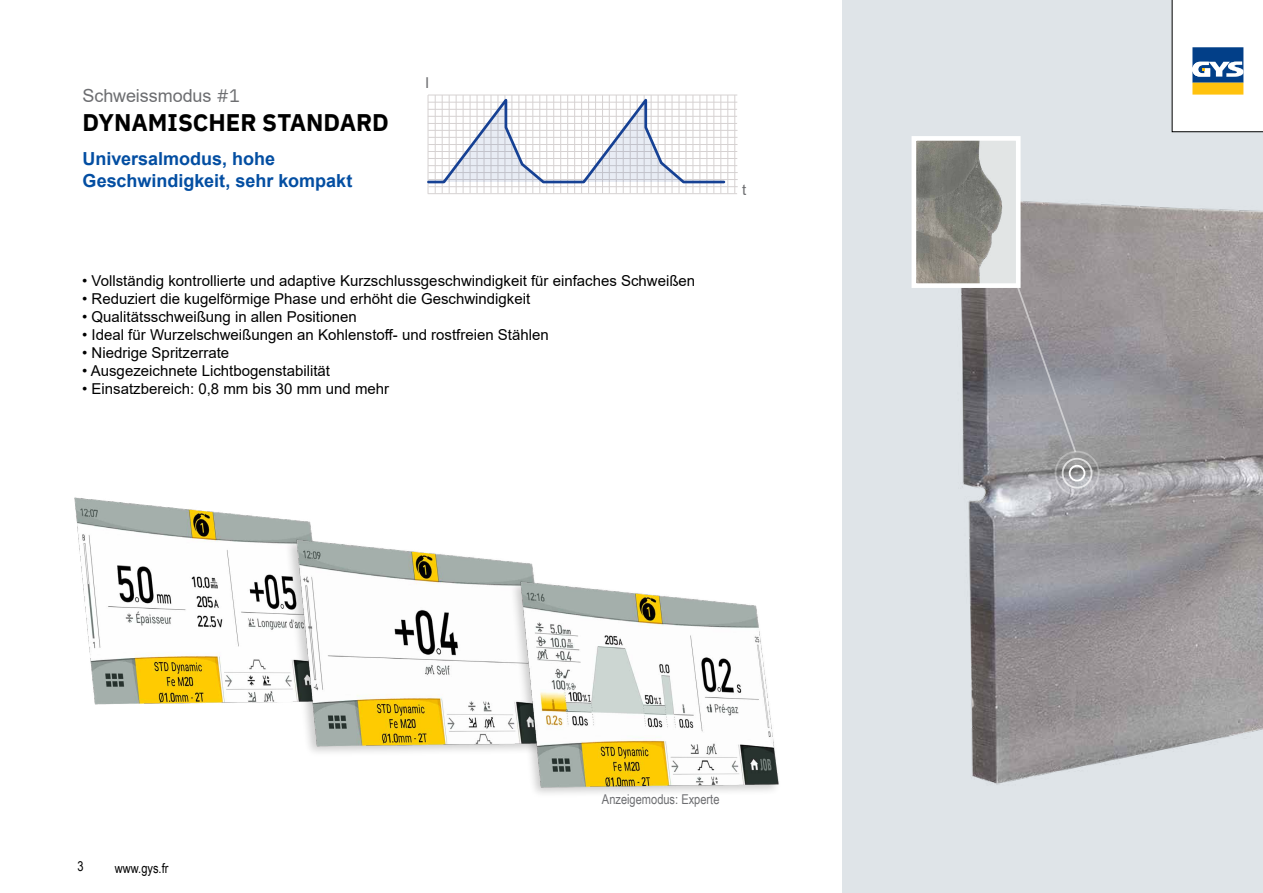
<style>
.page{position:relative;width:1263px;height:893px;background:#fff}
.page>*{position:absolute;margin:0;border:0;box-sizing:border-box;transform-origin:0 0}
.t1{font:700 24px "IBM Plex Sans";color:#000}
.chapo_labeur{font:700 18px/21.6px "Arial";color:#034ea2}
.t2{font:18px "Arial";letter-spacing:-.005em;color:#6d6e71}
.t3{font:15px "Arial";color:#000}
.t4{font:15px "Arial";color:#6d6e71}
.t5{font:13.5px "Arial Narrow";color:#6d6e71}
.t6{font:13.5px "Arial Narrow";color:#000}
.s1{font-family:"IBM Plex Sans"}
</style>
<div class="page">
<div style="left:842px;top:0;width:421px;height:893px;background:#dfe4e8"></div>
<img style="left:961px;top:165px;width:302px;height:620px">
<img style="left:74px;top:497px;width:238px;height:208px">
<svg style="left:1172px;top:0;width:91px;height:132px;background:#e0e3e2"></svg>
<img style="left:276px;top:533px;width:258px;height:220px">
<img style="left:500px;top:574px;width:279px;height:220px">
<hr style="left:428px;top:186px;width:310px;height:1px;background:#d6d2d2">
<hr style="left:428px;top:179px;width:310px;height:1px;background:#d6d2d2">
<hr style="left:428px;top:172px;width:310px;height:1px;background:#d6d2d2">
<hr style="left:428px;top:165px;width:309px;height:1px;background:#d6d2d2">
<hr style="left:428px;top:158px;width:309px;height:1px;background:#d6d2d2">
<hr style="left:428px;top:151px;width:309px;height:1px;background:#d6d2d2">
<hr style="left:428px;top:144px;width:309px;height:1px;background:#d6d2d2">
<hr style="left:428px;top:137px;width:309px;height:1px;background:#d6d2d2">
<hr style="left:428px;top:130px;width:309px;height:1px;background:#d6d2d2">
<hr style="left:428px;top:123px;width:309px;height:1px;background:#d6d2d2">
<hr style="left:428px;top:116px;width:309px;height:1px;background:#d6d2d2">
<hr style="left:428px;top:109px;width:309px;height:1px;background:#d6d2d2">
<hr style="left:428px;top:102px;width:309px;height:1px;background:#d6d2d2">
<hr style="left:428px;top:95px;width:309px;height:1px;background:#d6d2d2">
<hr style="left:427px;top:95px;width:1px;height:99px;background:#d6d2d2">
<hr style="left:428px;top:193px;width:309px;height:1px;background:#d6d2d2">
<hr style="left:435px;top:95px;width:1px;height:98px;background:#d6d2d2">
<hr style="left:442px;top:95px;width:1px;height:98px;background:#d6d2d2">
<hr style="left:449px;top:95px;width:1px;height:98px;background:#d6d2d2">
<hr style="left:456px;top:95px;width:1px;height:98px;background:#d6d2d2">
<hr style="left:463px;top:95px;width:1px;height:98px;background:#d6d2d2">
<hr style="left:470px;top:95px;width:1px;height:98px;background:#d6d2d2">
<hr style="left:477px;top:95px;width:1px;height:98px;background:#d6d2d2">
<hr style="left:484px;top:95px;width:1px;height:98px;background:#d6d2d2">
<hr style="left:491px;top:95px;width:1px;height:98px;background:#d6d2d2">
<hr style="left:498px;top:95px;width:1px;height:98px;background:#d6d2d2">
<hr style="left:505px;top:95px;width:1px;height:98px;background:#d6d2d2">
<hr style="left:512px;top:95px;width:1px;height:98px;background:#d6d2d2">
<hr style="left:519px;top:95px;width:1px;height:98px;background:#d6d2d2">
<hr style="left:526px;top:95px;width:1px;height:98px;background:#d6d2d2">
<hr style="left:533px;top:95px;width:1px;height:98px;background:#d6d2d2">
<hr style="left:539px;top:95px;width:1px;height:98px;background:#d6d2d2">
<hr style="left:546px;top:95px;width:1px;height:98px;background:#d6d2d2">
<hr style="left:553px;top:95px;width:1px;height:98px;background:#d6d2d2">
<hr style="left:560px;top:95px;width:1px;height:98px;background:#d6d2d2">
<hr style="left:567px;top:95px;width:1px;height:98px;background:#d6d2d2">
<hr style="left:574px;top:95px;width:1px;height:98px;background:#d6d2d2">
<hr style="left:581px;top:95px;width:1px;height:98px;background:#d6d2d2">
<hr style="left:588px;top:95px;width:1px;height:98px;background:#d6d2d2">
<hr style="left:595px;top:95px;width:1px;height:98px;background:#d6d2d2">
<hr style="left:602px;top:95px;width:1px;height:98px;background:#d6d2d2">
<hr style="left:609px;top:95px;width:1px;height:98px;background:#d6d2d2">
<hr style="left:616px;top:95px;width:1px;height:98px;background:#d6d2d2">
<hr style="left:623px;top:95px;width:1px;height:98px;background:#d6d2d2">
<hr style="left:630px;top:95px;width:1px;height:98px;background:#d6d2d2">
<hr style="left:637px;top:95px;width:1px;height:98px;background:#d6d2d2">
<hr style="left:644px;top:95px;width:1px;height:98px;background:#d6d2d2">
<hr style="left:651px;top:95px;width:1px;height:98px;background:#d6d2d2">
<hr style="left:658px;top:95px;width:1px;height:98px;background:#d6d2d2">
<hr style="left:665px;top:95px;width:1px;height:98px;background:#d6d2d2">
<hr style="left:672px;top:95px;width:1px;height:98px;background:#d6d2d2">
<hr style="left:679px;top:95px;width:1px;height:98px;background:#d6d2d2">
<hr style="left:686px;top:95px;width:1px;height:98px;background:#d6d2d2">
<hr style="left:693px;top:95px;width:1px;height:98px;background:#d6d2d2">
<hr style="left:700px;top:95px;width:1px;height:98px;background:#d6d2d2">
<hr style="left:707px;top:95px;width:1px;height:98px;background:#d6d2d2">
<hr style="left:714px;top:95px;width:1px;height:98px;background:#d6d2d2">
<hr style="left:720px;top:95px;width:1px;height:98px;background:#d6d2d2">
<hr style="left:727px;top:95px;width:1px;height:98px;background:#d6d2d2">
<hr style="left:734px;top:95px;width:1px;height:98px;background:#d6d2d2">
<svg style="left:427px;top:94px;width:300px;height:91px"></svg>
<div style="left:914px;top:138px;width:104px;height:148px;background:#e2e5e5"></div>
<img style="left:917px;top:142px;width:86px;height:140px">
<div style="left:911px;top:136px;width:109px;height:152px;border:5px solid #fff"></div>
<div style="left:1054px;top:451px;width:45px;height:45px;border:2px solid #fff;border-radius:50%"></div>
<div style="left:1062px;top:458px;width:30px;height:31px;border:2px solid #fff;border-radius:50%"></div>
<div style="left:1069px;top:465px;width:16px;height:17px;border:2px solid #fff;border-radius:50%"></div>
<svg style="left:1015px;top:283px;width:63px;height:171px;background:#99979d"></svg>
<p class="t2" style="left:83px;top:83px;width:159px">Schweissmodus <span class="s1">#1</span></p>
<p class="t1" style="left:83px;top:103px;width:308px">DYNAMISCHER STANDARD</p>
<p class="chapo_labeur" style="left:83px;top:148px;width:272px">Universalmodus, hohe<br>Geschwindigkeit, sehr kompakt</p>
<p class="t4" style="left:425px;top:73px;width:6px">I</p>
<p class="t3" style="left:82px;top:270px;width:615px">• Vollständig kontrollierte und adaptive Kurzschlussgeschwindigkeit für einfaches Schweißen</p>
<p class="t3" style="left:82px;top:288px;width:449px">• Reduziert die kugelförmige Phase und erhöht die Geschwindigkeit</p>
<p class="t3" style="left:82px;top:306px;width:276px">• Qualitätsschweißung in allen Positionen</p>
<p class="t3" style="left:82px;top:324px;width:468px">• Ideal für Wurzelschweißungen an Kohlenstoff- und rostfreien Stählen</p>
<p class="t3" style="left:82px;top:342px;width:148px">• Niedrige Spritzerrate</p>
<p class="t3" style="left:82px;top:360px;width:249px">• Ausgezeichnete Lichtbogenstabilität</p>
<p class="t3" style="left:82px;top:378px;width:309px">• Einsatzbereich: 0,8 mm bis 30 mm und mehr</p>
<p class="t4" style="left:742px;top:179px;width:6px">t</p>
<p class="t6" style="left:78px;top:857px;width:8px">3</p>
<p class="t6" style="left:115px;top:858px;width:55px">www.gys.fr</p>
<p class="t5" style="left:602px;top:789px;width:119px">Anzeigemodus: Experte</p>
</div>
